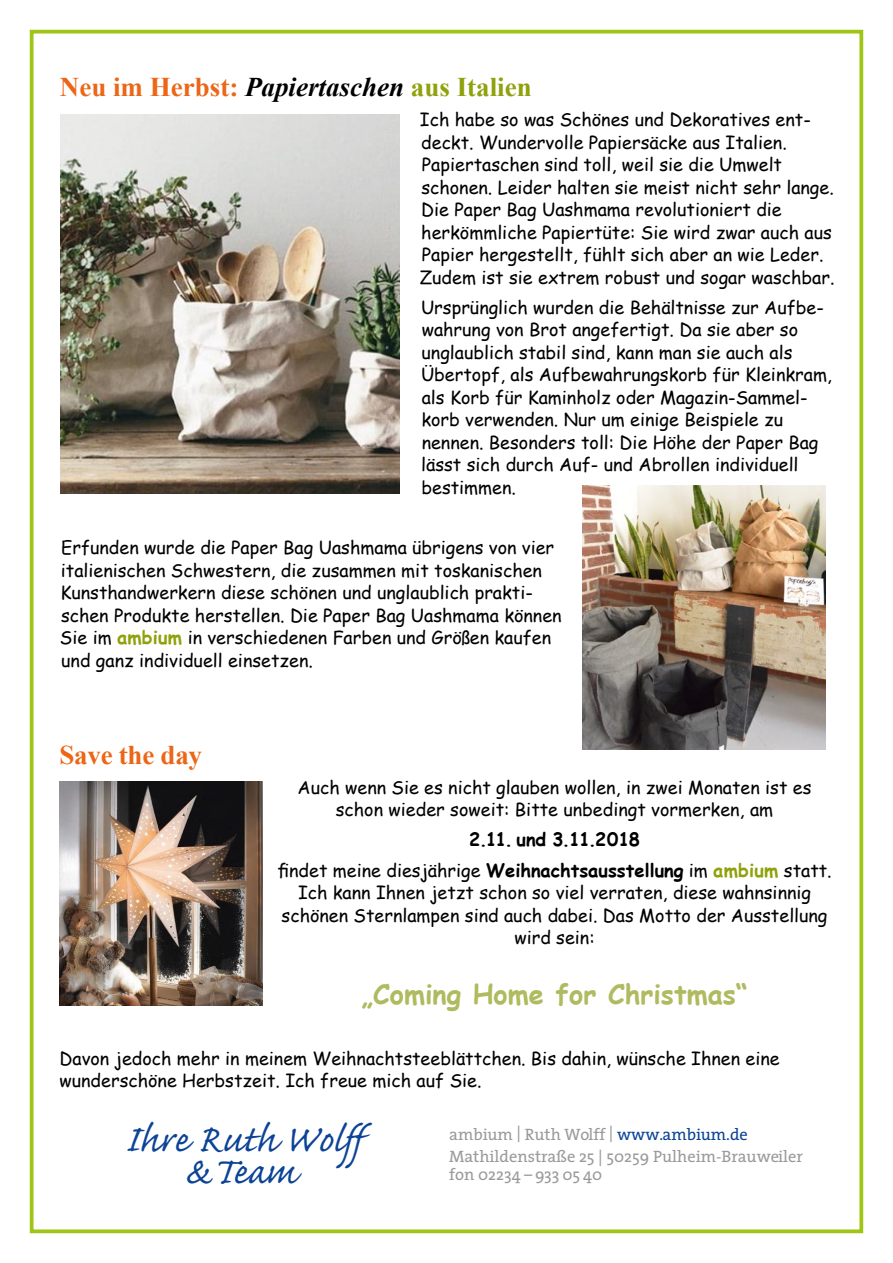
<style>
.page{position:relative;width:893px;height:1263px;background:#fff}
.page>*{position:absolute;margin:0;border:0;box-sizing:border-box;transform-origin:0 0}
.t1{font:48.3px "Caflisch Script";color:#0b4396}
.t2{font:italic 700 27px "Times New Roman";color:#000}
.t3{font:700 27px "Comic Sans MS";color:#b0ba5e}
.t4{font:700 27px "Times New Roman";letter-spacing:-.01em;color:#ec6617}
.t5{font:700 18.3px "Comic Sans MS";color:#000}
.t6{font:18px/22.5px "Comic Sans MS";color:#000}
.t7{font:16.5px/22.5px "The Serif";color:#9a9a9b}
.s1{font-style:normal;color:#ec6617}
.s2{font-style:normal;color:#8fa10b}
.s3{font-weight:700;font-size:18.3px;color:#8fa10b}
.s4{font-weight:700;font-size:18.3px}
.s5{color:#0b4396}
</style>
<div class="page">
<div style="left:30px;top:30px;width:833px;height:1203px;border:4px solid #9fc515"></div>
<img style="left:61px;top:114px;width:339px;height:379px">
<img style="left:582px;top:486px;width:243px;height:263px">
<img style="left:60px;top:782px;width:203px;height:223px">
<h2 class="t2" style="left:60px;top:68px;width:473px"><span class="s1">Neu im Herbst:</span> Papiertaschen <span class="s2">aus Italien</span></h2>
<p class="t6" style="left:420px;top:108px;width:416px">Ich habe so was Schönes und Dekoratives ent&shy;deckt. Wundervolle Papiersäcke aus Italien.<br>Papiertaschen sind toll, weil sie die Umwelt schonen. Leider halten sie meist nicht sehr lange.<br>Die Paper Bag Uashmama revolutioniert die herkömmliche Papiertüte: Sie wird zwar auch aus Papier hergestellt, fühlt sich aber an wie Leder.<br>Zudem ist sie extrem robust und sogar waschbar.</p>
<p class="t6" style="left:421px;top:296px;width:412px">Ursprünglich wurden die Behältnisse zur Aufbe&shy;wahrung von Brot angefertigt. Da sie aber so unglaublich stabil sind, kann man sie auch als Übertopf, als Aufbewahrungskorb für Kleinkram, als Korb für Kaminholz oder Magazin-Sammel&shy;korb verwenden. Nur um einige Beispiele zu nennen. Besonders toll: Die Höhe der Paper Bag lässt sich durch Auf- und Abrollen individuell bestimmen.</p>
<p class="t6" style="left:60px;top:536px;width:503px">Erfunden wurde die Paper Bag Uashmama übrigens von vier italienischen Schwestern, die zusammen mit toskanischen Kunsthandwerkern diese schönen und unglaublich prakti&shy;schen Produkte herstellen. Die Paper Bag Uashmama können Sie im <span class="s3">ambium</span> in verschiedenen Farben und Größen kaufen und ganz individuell einsetzen.</p>
<h2 class="t4" style="left:60px;top:736px;width:144px">Save the day</h2>
<p class="t6" style="left:298px;top:775px;width:515px;text-align:center">Auch wenn Sie es nicht glauben wollen, in zwei Monaten ist es schon wieder soweit: Bitte unbedingt vormerken, am</p>
<p class="t5" style="left:469px;top:826px;width:172px">2.11. und 3.11.2018</p>
<p class="t6" style="left:277px;top:858px;width:556px;text-align:center">findet meine diesjährige <span class="s4">Weihnachtsausstellung</span> im <span class="s3">ambium</span> statt.<br>Ich kann Ihnen jetzt schon so viel verraten, diese wahnsinnig schönen Sternlampen sind auch dabei. Das Motto der Ausstellung wird sein:</p>
<h2 class="t3" style="left:362px;top:975px;width:388px">„Coming Home for Christmas“</h2>
<p class="t6" style="left:60px;top:1046px;width:722px">Davon jedoch mehr in meinem Weihnachtsteeblättchen. Bis dahin, wünsche Ihnen eine wunderschöne Herbstzeit. Ich freue mich auf Sie.</p>
<h1 class="t1" style="left:125px;top:1115px;width:238px">Ihre Ruth Wolff</h1>
<h1 class="t1" style="left:183px;top:1147px;width:115px">&amp; Team</h1>
<p class="t7" style="left:449px;top:1122px;width:355px">ambium | Ruth Wolff | <span class="s5">www.ambium.de<br></span>Mathildenstraße 25 | 50259 Pulheim-Brauweiler</p>
<p class="t7" style="left:449px;top:1163px;width:155px">fon 02234 – 933 05 40</p>
</div>
